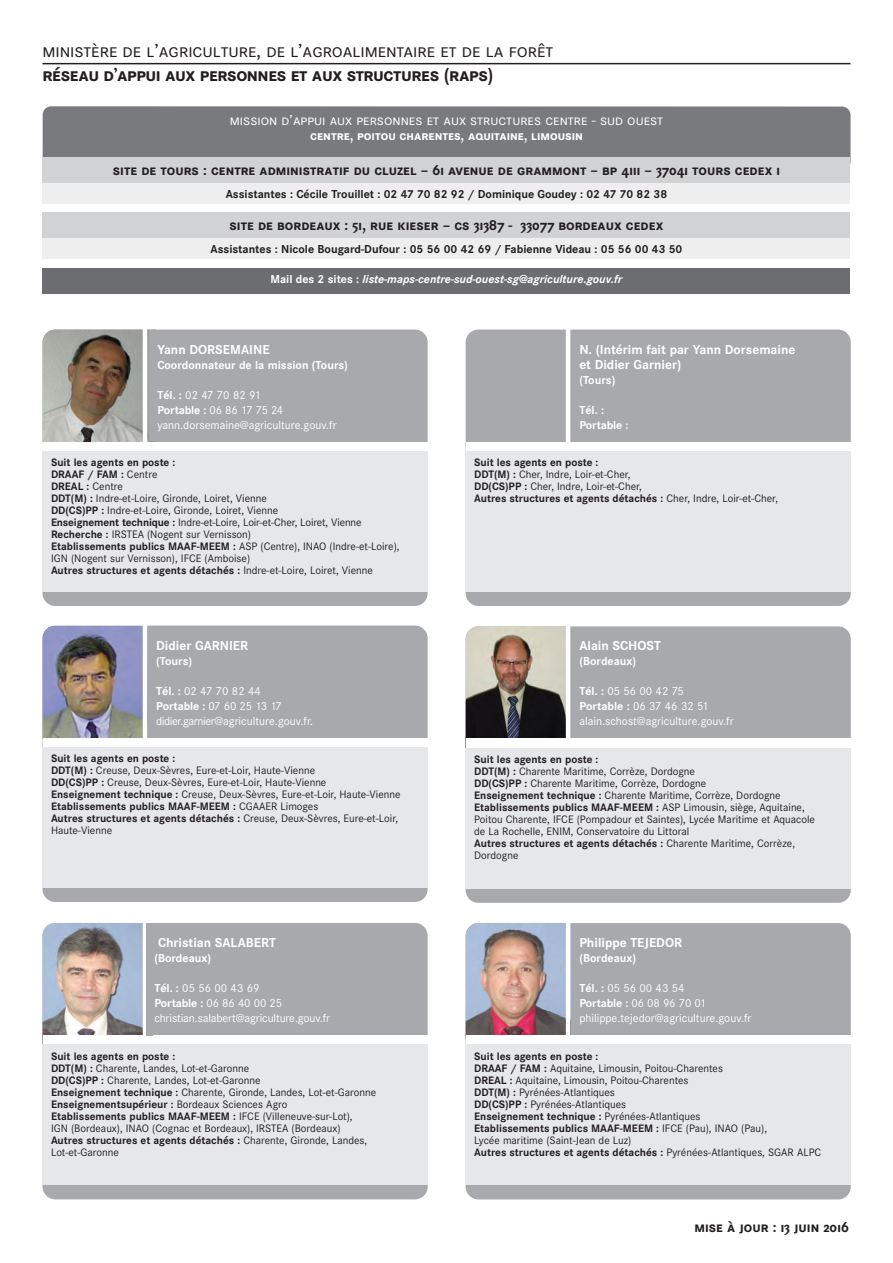
<style>
.page{position:relative;width:893px;height:1263px;background:#fff}
.page>*{position:absolute;margin:0;border:0;box-sizing:border-box;transform-origin:0 0}
.t1{font:19.5px "Corporate SSC";letter-spacing:-.005em;color:#231f20}
.t2{font:700 19.5px "Corporate SSC";letter-spacing:-.025em;color:#231f20}
.t3{font:700 15px "Corporate SSC";color:#231f20}
.t4{font:15px "Corporate SSC";color:#fff}
.t5{font:700 13.5px/15px "Corporate S";color:#fff}
.t6{font:700 13.5px "Corporate SSC";color:#fff}
.t7{font:12px/15px "Corporate S";color:#fff}
.t8{font:700 12px "Corporate S";color:#231f20}
.t9{font:700 12px/15px "Corporate S";color:#fff}
.t10{font:italic 700 12px "Corporate S";color:#fff}
.t11{font:11.25px/12px "Corporate S";color:#231f20}
.s1{font-style:normal}
.s2{font-weight:700}
.s3{color:#a8a9ad}
</style>
<div class="page">
<hr style="left:43px;top:63px;width:807px;height:1px;background:#231f20">
<div style="left:43px;top:238px;width:807px;height:21px;background:#eeeeef"></div>
<div style="left:43px;top:268px;width:807px;height:25px;background:#6c6d70"></div>
<div style="left:43px;top:213px;width:807px;height:25px;background:#d1d2d4"></div>
<div style="left:43px;top:182px;width:807px;height:21px;background:#eeeeef"></div>
<div style="left:43px;top:106px;width:807px;height:51px;background:#787a7d"></div>
<div style="left:43px;top:157px;width:807px;height:26px;background:#d1d2d4"></div>
<div style="left:43px;top:625px;width:385px;height:277px;background:#a8a9ad;border-radius:13px"></div>
<img style="left:43px;top:627px;width:105px;height:111px">
<div style="left:43px;top:738px;width:386px;height:11px;background:#fff"></div>
<div style="left:43px;top:747px;width:385px;height:141px;background:#e6e7e9"></div>
<hr style="left:143px;top:622px;width:4px;height:116px;background:#fff">
<div style="left:466px;top:626px;width:385px;height:277px;background:#a8a9ad;border-radius:13px"></div>
<img style="left:466px;top:626px;width:100px;height:112px">
<div style="left:466px;top:738px;width:387px;height:12px;background:#fff"></div>
<div style="left:466px;top:748px;width:385px;height:140px;background:#e6e7e9"></div>
<hr style="left:566px;top:622px;width:4px;height:117px;background:#fff">
<div style="left:466px;top:330px;width:385px;height:276px;background:#a8a9ad;border-radius:13px"></div>
<div style="left:466px;top:442px;width:387px;height:11px;background:#fff"></div>
<div style="left:466px;top:451px;width:385px;height:141px;background:#e6e7e9"></div>
<hr style="left:566px;top:326px;width:4px;height:116px;background:#fff">
<div style="left:43px;top:330px;width:385px;height:276px;background:#a8a9ad;border-radius:13px"></div>
<img style="left:43px;top:330px;width:113px;height:112px">
<div style="left:43px;top:442px;width:385px;height:11px;background:#fff"></div>
<div style="left:43px;top:451px;width:385px;height:141px;background:#e6e7e9"></div>
<hr style="left:143px;top:326px;width:4px;height:116px;background:#fff">
<div style="left:43px;top:923px;width:385px;height:276px;background:#a8a9ad;border-radius:13px"></div>
<img style="left:43px;top:923px;width:100px;height:112px">
<div style="left:43px;top:1035px;width:386px;height:12px;background:#fff"></div>
<div style="left:43px;top:1045px;width:385px;height:140px;background:#e6e7e9"></div>
<hr style="left:143px;top:919px;width:4px;height:117px;background:#fff">
<div style="left:466px;top:923px;width:385px;height:276px;background:#a8a9ad;border-radius:13px"></div>
<img style="left:466px;top:923px;width:100px;height:112px">
<div style="left:466px;top:1035px;width:387px;height:12px;background:#fff"></div>
<div style="left:466px;top:1045px;width:385px;height:140px;background:#e6e7e9"></div>
<hr style="left:566px;top:919px;width:4px;height:117px;background:#fff">
<div style="left:149px;top:331px;width:266px;height:110px;background:#a8a9ad"></div>
<div style="left:146px;top:923px;width:6px;height:112px;background:#a8a9ad"></div>
<h1 class="t1" style="left:43px;top:38px;width:512px">ministère de l’agriculture, de l’agroalimentaire et de la forêt</h1>
<h1 class="t2" style="left:43px;top:62px;width:452px">réseau d’appui aux personnes et aux structures (raps)</h1>
<h2 class="t4" style="left:230px;top:111px;width:435px">mission d’appui aux personnes et aux structures centre - sud ouest</h2>
<p class="t6" style="left:310px;top:128px;width:274px">centre, poitou charentes, aquitaine, limousin</p>
<h2 class="t3" style="left:113px;top:161px;width:668px">site de tours : centre administratif du cluzel – 61 avenue de grammont – bp 4111 – 37041 tours cedex 1</h2>
<p class="t8" style="left:226px;top:186px;width:443px">Assistantes : Cécile Trouillet : 02 47 70 82 92 / Dominique Goudey : 02 47 70 82 38</p>
<h2 class="t3" style="left:230px;top:216px;width:435px">site de bordeaux : 51, rue kieser – cs 31387 - 33077 bordeaux cedex</h2>
<p class="t8" style="left:211px;top:242px;width:473px">Assistantes : Nicole Bougard-Dufour : 05 56 00 42 69 / Fabienne Videau : 05 56 00 43 50</p>
<p class="t10" style="left:270px;top:272px;width:354px"><span class="s1">Mail des 2 sites :</span> liste-maps-centre-sud-ouest-sg@agriculture.gouv.fr</p>
<p class="t5" style="left:157px;top:341px;width:114px">Yann DORSEMAINE</p>
<p class="t9" style="left:157px;top:357px;width:192px">Coordonnateur de la mission (Tours)</p>
<p class="t7" style="left:157px;top:387px;width:181px"><span class="s2">Tél. :</span> 02 47 70 82 91<br><span class="s2">Portable :</span> 06 86 17 75 24 yann.dorsemaine@agriculture.gouv.fr</p>
<p class="t11" style="left:51px;top:456px;width:350px"><span class="s2">Suit les agents en poste :<br>DRAAF / FAM :</span> Centre<br><span class="s2">DREAL :</span> Centre<br><span class="s2">DDT(M) :</span> Indre-et-Loire, Gironde, Loiret, Vienne<br><span class="s2">DD(CS)PP :</span> Indre-et-Loire, Gironde, Loiret, Vienne<br><span class="s2">Enseignement technique :</span> Indre-et-Loire, Loir-et-Cher, Loiret, Vienne <span class="s2">Recherche :</span> IRSTEA (Nogent sur Vernisson)<br><span class="s2">Etablissements publics MAAF-MEEM :</span> ASP (Centre), INAO (Indre-et-Loire), IGN (Nogent sur Vernisson), IFCE (Amboise)<br><span class="s2">Autres structures et agents détachés :</span> Indre-et-Loire, Loiret, Vienne</p>
<p class="t5" style="left:156px;top:637px;width:93px">Didier GARNIER</p>
<p class="t9" style="left:156px;top:653px;width:38px">(Tours)</p>
<p class="t7" style="left:156px;top:683px;width:159px"><span class="s2">Tél. :</span> 02 47 70 82 44<br><span class="s2">Portable :</span> 07 60 25 13 17 didier.garnier@agriculture.gouv.fr.</p>
<p class="t11" style="left:51px;top:752px;width:351px"><span class="s2">Suit les agents en poste :<br>DDT(M) :</span> Creuse, Deux-Sèvres, Eure-et-Loir, Haute-Vienne<br><span class="s2">DD(CS)PP :</span> Creuse, Deux-Sèvres, Eure-et-Loir, Haute-Vienne<br><span class="s2">Enseignement technique :</span> Creuse, Deux-Sèvres, Eure-et-Loir, Haute-Vienne <span class="s2">Etablissements publics MAAF-MEEM :</span> CGAAER Limoges<br><span class="s2">Autres structures et agents détachés :</span> Creuse, Deux-Sèvres, Eure-et-Loir, Haute-Vienne</p>
<p class="t5" style="left:158px;top:935px;width:119px">Christian SALABERT</p>
<p class="t9" style="left:154px;top:950px;width:58px">(Bordeaux)</p>
<p class="t7" style="left:154px;top:980px;width:177px"><span class="s2">Tél. :</span> 05 56 00 43 69<br><span class="s2">Portable :</span> 06 86 40 00 25 christian.salabert@agriculture.gouv.fr</p>
<p class="t5" style="left:579px;top:341px;width:218px">N. (Intérim fait par Yann Dorsemaine et Didier Garnier)</p>
<p class="t9" style="left:579px;top:372px;width:38px">(Tours)</p>
<p class="t9" style="left:579px;top:402px;width:51px">Tél. :<br>Portable :</p>
<p class="t11" style="left:474px;top:456px;width:305px"><span class="s2">Suit les agents en poste :<br>DDT(M) :</span> Cher, Indre, Loir-et-Cher,<br><span class="s2">DD(CS)PP :</span> Cher, Indre, Loir-et-Cher,<br><span class="s2">Autres structures et agents détachés :</span> Cher, Indre, Loir-et-Cher,</p>
<p class="t5" style="left:579px;top:638px;width:83px">Alain SCHOST</p>
<p class="t9" style="left:579px;top:654px;width:58px">(Bordeaux)</p>
<p class="t7" style="left:579px;top:684px;width:156px"><span class="s2">Tél. :</span> 05 56 00 42 75<br><span class="s2">Portable :</span> 06 37 46 32 51 alain.schost@agriculture.gouv.fr</p>
<p class="t11" style="left:474px;top:753px;width:342px"><span class="s2">Suit les agents en poste :<br>DDT(M) :</span> Charente Maritime, Corrèze, Dordogne<br><span class="s2">DD(CS)PP :</span> Charente Maritime, Corrèze, Dordogne<br><span class="s2">Enseignement technique :</span> Charente Maritime, Corrèze, Dordogne <span class="s2">Etablissements publics MAAF-MEEM :</span> ASP Limousin, siège, Aquitaine, Poitou Charente, IFCE (Pompadour et Saintes), Lycée Maritime et Aquacole de La Rochelle, ENIM, Conservatoire du Littoral<br><span class="s2">Autres structures et agents détachés :</span> Charente Maritime, Corrèze, Dordogne</p>
<p class="t5" style="left:579px;top:935px;width:104px">Philippe TEJEDOR</p>
<p class="t9" style="left:579px;top:950px;width:58px">(Bordeaux)</p>
<p class="t7" style="left:579px;top:980px;width:174px"><span class="s2">Tél. :</span> 05 56 00 43 54<span class="s3">04 67<br></span><span class="s2">Portable :</span> 06 08 96 70 01 philippe.tejedor@agriculture.gouv.fr</p>
<p class="t11" style="left:51px;top:1050px;width:327px"><span class="s2">Suit les agents en poste :<br>DDT(M) :</span> Charente, Landes, Lot-et-Garonne<br><span class="s2">DD(CS)PP :</span> Charente, Landes, Lot-et-Garonne<br><span class="s2">Enseignement technique :</span> Charente, Gironde, Landes, Lot-et-Garonne <span class="s2">Enseignementsupérieur :</span> Bordeaux Sciences Agro<br><span class="s2">Etablissements publics MAAF-MEEM :</span> IFCE (Villeneuve-sur-Lot),<br>IGN (Bordeaux), INAO (Cognac et Bordeaux), IRSTEA (Bordeaux)<br><span class="s2">Autres structures et agents détachés :</span> Charente, Gironde, Landes, Lot-et-Garonne</p>
<p class="t11" style="left:474px;top:1050px;width:349px"><span class="s2">Suit les agents en poste :<br>DRAAF / FAM :</span> Aquitaine, Limousin, Poitou-Charentes<br><span class="s2">DREAL :</span> Aquitaine, Limousin, Poitou-Charentes<br><span class="s2">DDT(M) :</span> Pyrénées-Atlantiques<br><span class="s2">DD(CS)PP :</span> Pyrénées-Atlantiques<br><span class="s2">Enseignement technique :</span> Pyrénées-Atlantiques<br><span class="s2">Etablissements publics MAAF-MEEM :</span> IFCE (Pau), INAO (Pau),<br>Lycée maritime (Saint-Jean de Luz)<br><span class="s2">Autres structures et agents détachés :</span> Pyrénées-Atlantiques, SGAR ALPC</p>
<h2 class="t3" style="left:694px;top:1218px;width:156px">mise à jour : 13 juin 2016</h2>
</div>
